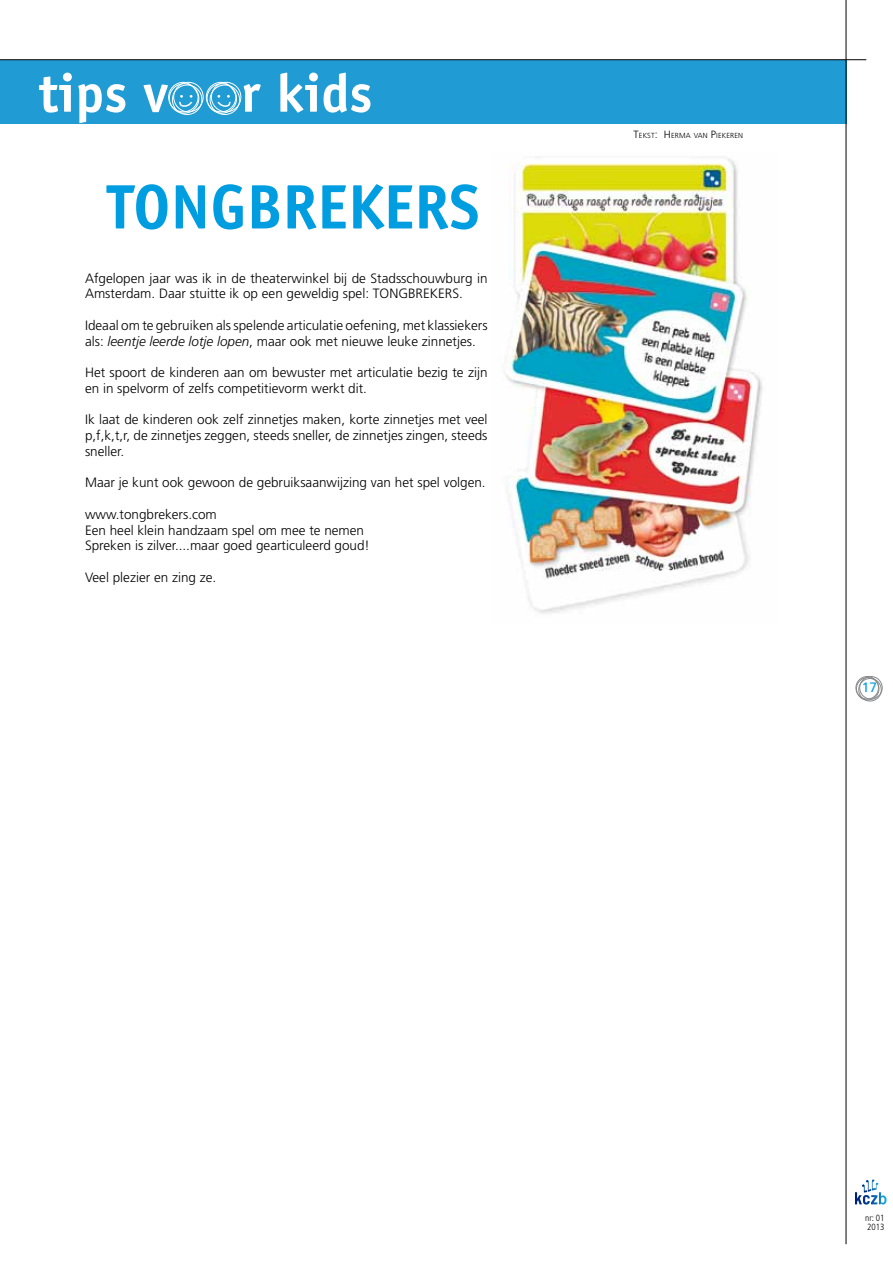
<style>
.page{position:relative;width:893px;height:1263px;background:#fff}
.page>*{position:absolute;margin:0;border:0;box-sizing:border-box;transform-origin:0 0}
.t1{font:700 63px "Officina Sans Std";color:#009ee0}
.t2{font:700 54px "Officina Sans Std";color:#fff}
.t3{font:13.65px "Frutiger LT Std";color:#009ee0}
.t4{font:300 13.5px/15.8px "Frutiger LT Std";color:#000}
.t5{font:300 condensed 9px/9px "Frutiger LT Std";color:#000}
.t6{font:300 7.35px "Frutiger LT Std";letter-spacing:.015em;color:#000}
.s1{font-style:italic}
.s2{font-size:10.5px}
</style>
<div class="page">
<div style="left:0;top:60px;width:846px;height:63px;background:#219bd3"></div>
<div style="left:169px;top:83px;width:30px;height:31px;border:1px solid #fff;border-radius:50%"></div>
<div style="left:173px;top:82px;width:31px;height:30px;border:1px solid #fff;border-radius:50%"></div>
<div style="left:168px;top:82px;width:30px;height:30px;border:1px solid #fff;border-radius:50%"></div>
<div style="left:172px;top:85px;width:30px;height:30px;border:1px solid #fff;border-radius:50%"></div>
<div style="left:207px;top:83px;width:30px;height:31px;border:1px solid #fff;border-radius:50%"></div>
<div style="left:211px;top:82px;width:30px;height:30px;border:1px solid #fff;border-radius:50%"></div>
<div style="left:206px;top:82px;width:30px;height:30px;border:1px solid #fff;border-radius:50%"></div>
<div style="left:210px;top:85px;width:30px;height:30px;border:1px solid #fff;border-radius:50%"></div>
<svg style="left:179px;top:95px;width:14px;height:13px"></svg>
<svg style="left:217px;top:95px;width:14px;height:13px"></svg>
<img style="left:504px;top:158px;width:259px;height:456px">
<hr style="left:846px;top:0;width:1px;height:1244px;background:#000">
<hr style="left:0;top:59px;width:866px;height:1px;background:#000">
<svg style="left:855px;top:1179px;width:32px;height:25px"></svg>
<div style="left:856px;top:677px;width:23px;height:23px;border:1px solid #898a8c;border-radius:50%"></div>
<div style="left:859px;top:676px;width:23px;height:23px;border:1px solid #898a8c;border-radius:50%"></div>
<div style="left:856px;top:676px;width:23px;height:23px;border:1px solid #898a8c;border-radius:50%"></div>
<div style="left:859px;top:678px;width:22px;height:23px;border:1px solid #898a8c;border-radius:50%"></div>
<h2 class="t2" style="left:38px;top:60px;width:131px">tips v</h2>
<h2 class="t2" style="left:241px;top:60px;width:133px">r kids</h2>
<h1 class="t1" style="left:106px;top:168px;width:375px">TONGBREKERS</h1>
<p class="t4" style="left:85px;top:270px;width:404px">Afgelopen jaar was ik in de theaterwinkel bij de Stadsschouwburg in<br>Amsterdam. Daar stuitte ik op een geweldig spel: TONGBREKERS.</p>
<p class="t4" style="left:85px;top:317px;width:404px">Ideaal om te gebruiken als spelende articulatie oefening, met klassiekers als: <span class="s1">leentje leerde lotje lopen</span>, maar ook met nieuwe leuke zinnetjes.</p>
<p class="t4" style="left:85px;top:365px;width:404px">Het spoort de kinderen aan om bewuster met articulatie bezig te zijn en in spelvorm of zelfs competitievorm werkt dit.</p>
<p class="t4" style="left:85px;top:412px;width:404px;text-align:justify">Ik laat de kinderen ook zelf zinnetjes maken, korte zinnetjes met veel p,f,k,t,r, de zinnetjes zeggen, steeds sneller, de zinnetjes zingen, steeds sneller.</p>
<p class="t4" style="left:85px;top:475px;width:402px">Maar je kunt ook gewoon de gebruiksaanwijzing van het spel volgen.</p>
<p class="t4" style="left:85px;top:506px;width:286px">www.tongbrekers.com<br>Een heel klein handzaam spel om mee te nemen<br>Spreken is zilver....maar goed gearticuleerd goud!</p>
<p class="t4" style="left:85px;top:569px;width:133px">Veel plezier en zing ze.</p>
<p class="t6" style="left:634px;top:131px;width:111px"><span class="s2">T</span>EKST<span class="s2">: H</span>ERMA VAN <span class="s2">P</span>IEKEREN</p>
<p class="t3" style="left:862px;top:679px;width:17px">17</p>
<p class="t5" style="left:865px;top:1214px;width:21px">nr: 01<br>2013</p>
</div>
